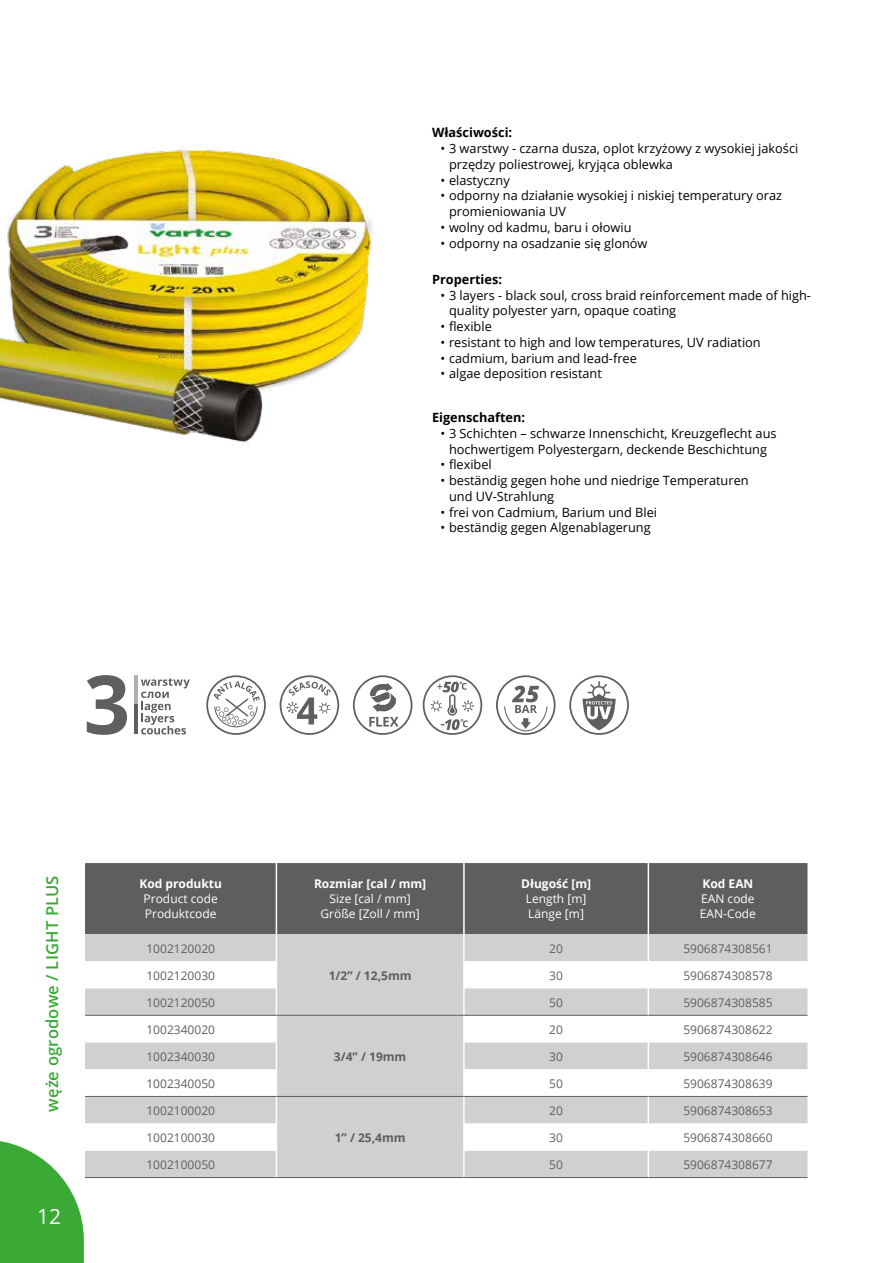
<style>
.page{position:relative;width:893px;height:1263px;background:#fff}
.page>*{position:absolute;margin:0;border:0;box-sizing:border-box;transform-origin:0 0}
.t1{font:21px "Open Sans";color:#fff}
.t2{font:600 16.5px "Open Sans";letter-spacing:.01em;color:#3aa935}
.t3{font:12.75px/15.8px "Open Sans";color:#000}
.t4{font:700 12.75px "Open Sans";color:#000}
.t5{font:12px "Open Sans";color:#5e5e5e}
.t6{font:12px/15px "Open Sans";color:#fff}
.t7{font:700 12px "Open Sans";color:#fff}
.t8{font:700 12px "Open Sans";color:#5e5e5e}
</style>
<div class="page">
<img style="left:0;top:150px;width:372px;height:293px">
<div style="left:85px;top:863px;width:722px;height:71px;background:#5e5e5e"></div>
<hr style="left:276px;top:863px;width:1px;height:71px;background:#fff">
<hr style="left:463px;top:863px;width:2px;height:71px;background:#fff">
<hr style="left:648px;top:863px;width:1px;height:71px;background:#fff">
<svg style="left:0;top:934px;width:807px;height:329px"></svg>
<hr style="left:463px;top:1097px;width:2px;height:26px;background:#fff">
<hr style="left:463px;top:1123px;width:2px;height:27px;background:#fff">
<hr style="left:463px;top:1150px;width:2px;height:27px;background:#fff">
<hr style="left:276px;top:1015px;width:188px;height:1px;background:#5e5e5e">
<hr style="left:85px;top:1015px;width:191px;height:1px;background:#5e5e5e">
<hr style="left:464px;top:1015px;width:184px;height:1px;background:#5e5e5e">
<hr style="left:648px;top:1015px;width:159px;height:1px;background:#5e5e5e">
<hr style="left:276px;top:1177px;width:188px;height:1px;background:#5e5e5e">
<hr style="left:85px;top:1177px;width:191px;height:1px;background:#5e5e5e">
<hr style="left:464px;top:1177px;width:184px;height:1px;background:#5e5e5e">
<hr style="left:648px;top:1177px;width:159px;height:1px;background:#5e5e5e">
<hr style="left:276px;top:1096px;width:188px;height:1px;background:#5e5e5e">
<hr style="left:85px;top:1096px;width:191px;height:1px;background:#5e5e5e">
<hr style="left:464px;top:1096px;width:184px;height:1px;background:#5e5e5e">
<hr style="left:648px;top:1096px;width:159px;height:1px;background:#5e5e5e">
<svg style="left:206px;top:675px;width:60px;height:60px"></svg>
<svg style="left:280px;top:675px;width:59px;height:60px"></svg>
<svg style="left:353px;top:675px;width:59px;height:60px"></svg>
<svg style="left:423px;top:675px;width:59px;height:60px"></svg>
<svg style="left:496px;top:675px;width:60px;height:60px"></svg>
<svg style="left:569px;top:675px;width:60px;height:60px"></svg>
<svg style="left:87px;top:675px;width:40px;height:60px"></svg>
<svg style="left:134px;top:675px;width:56px;height:59px"></svg>
<p class="t4" style="left:432px;top:124px;width:82px">Właściwości:</p>
<p class="t3" style="left:449px;top:140px;width:351px;text-indent:-9px">• 3 warstwy - czarna dusza, oplot krzyżowy z wysokiej jakości przędzy poliestrowej, kryjąca oblewka</p>
<p class="t3" style="left:441px;top:172px;width:71px">• elastyczny</p>
<p class="t3" style="left:449px;top:187px;width:335px;text-indent:-9px">• odporny na działanie wysokiej i niskiej temperatury oraz promieniowania UV</p>
<p class="t3" style="left:441px;top:219px;width:192px">• wolny od kadmu, baru i ołowiu</p>
<p class="t3" style="left:441px;top:235px;width:208px">• odporny na osadzanie się glonów</p>
<p class="t4" style="left:432px;top:270px;width:72px">Properties:</p>
<p class="t3" style="left:449px;top:287px;width:363px;text-indent:-9px">• 3 layers - black soul, cross braid reinforcement made of high&shy;quality polyester yarn, opaque coating</p>
<p class="t3" style="left:441px;top:318px;width:53px">• flexible</p>
<p class="t3" style="left:441px;top:334px;width:322px">• resistant to high and low temperatures, UV radiation</p>
<p class="t3" style="left:441px;top:350px;width:198px">• cadmium, barium and lead-free</p>
<p class="t3" style="left:441px;top:365px;width:163px">• algae deposition resistant</p>
<p class="t4" style="left:432px;top:408px;width:95px">Eigenschaften:</p>
<p class="t3" style="left:441px;top:425px;width:338px;text-align:center">• 3 Schichten – schwarze Innenschicht, Kreuzgeflecht aus hochwertigem Polyestergarn, deckende Beschichtung</p>
<p class="t3" style="left:441px;top:456px;width:53px">• flexibel</p>
<p class="t3" style="left:449px;top:472px;width:301px;text-indent:-9px">• beständig gegen hohe und niedrige Temperaturen und UV-Strahlung</p>
<p class="t3" style="left:441px;top:504px;width:218px">• frei von Cadmium, Barium und Blei</p>
<p class="t3" style="left:441px;top:519px;width:212px">• beständig gegen Algenablagerung</p>
<p class="t2" style="left:41px;top:1112px;width:238px;rotate:-90deg">węże ogrodowe / LIGHT PLUS</p>
<h1 class="t1" style="left:37px;top:1202px;width:26px">12</h1>
<p class="t7" style="left:139px;top:875px;width:84px">Kod produktu</p>
<p class="t6" style="left:144px;top:891px;width:76px">Product code<br>Produktcode</p>
<p class="t5" style="left:146px;top:940px;width:70px">1002120020</p>
<p class="t7" style="left:314px;top:875px;width:114px">Rozmiar [cal / mm]</p>
<p class="t6" style="left:321px;top:891px;width:101px;text-align:center">Size [cal / mm]<br>Größe [Zoll / mm]</p>
<p class="t7" style="left:521px;top:875px;width:71px">Długość [m]</p>
<p class="t6" style="left:526px;top:891px;width:62px">Length [m]<br>Länge [m]</p>
<p class="t7" style="left:702px;top:875px;width:52px">Kod EAN</p>
<p class="t6" style="left:700px;top:891px;width:58px">EAN code<br>EAN-Code</p>
<p class="t5" style="left:549px;top:940px;width:15px">20</p>
<p class="t5" style="left:683px;top:940px;width:91px">5906874308561</p>
<p class="t5" style="left:146px;top:967px;width:70px">1002120030</p>
<p class="t5" style="left:549px;top:967px;width:15px">30</p>
<p class="t5" style="left:683px;top:967px;width:91px">5906874308578</p>
<p class="t5" style="left:146px;top:994px;width:70px">1002120050</p>
<p class="t5" style="left:549px;top:994px;width:15px">50</p>
<p class="t5" style="left:683px;top:994px;width:91px">5906874308585</p>
<p class="t5" style="left:146px;top:1021px;width:70px">1002340020</p>
<p class="t8" style="left:334px;top:1048px;width:74px">3/4” / 19mm</p>
<p class="t8" style="left:329px;top:967px;width:84px">1/2” / 12,5mm</p>
<p class="t5" style="left:549px;top:1021px;width:15px">20</p>
<p class="t5" style="left:683px;top:1021px;width:91px">5906874308622</p>
<p class="t5" style="left:146px;top:1048px;width:70px">1002340030</p>
<p class="t5" style="left:549px;top:1048px;width:15px">30</p>
<p class="t5" style="left:683px;top:1048px;width:91px">5906874308646</p>
<p class="t5" style="left:146px;top:1075px;width:70px">1002340050</p>
<p class="t5" style="left:549px;top:1075px;width:15px">50</p>
<p class="t5" style="left:683px;top:1075px;width:91px">5906874308639</p>
<p class="t5" style="left:146px;top:1102px;width:70px">1002100020</p>
<p class="t8" style="left:335px;top:1129px;width:72px">1” / 25,4mm</p>
<p class="t5" style="left:549px;top:1102px;width:15px">20</p>
<p class="t5" style="left:683px;top:1102px;width:91px">5906874308653</p>
<p class="t5" style="left:146px;top:1129px;width:70px">1002100030</p>
<p class="t5" style="left:549px;top:1129px;width:15px">30</p>
<p class="t5" style="left:683px;top:1129px;width:91px">5906874308660</p>
<p class="t5" style="left:146px;top:1156px;width:70px">1002100050</p>
<p class="t5" style="left:549px;top:1156px;width:15px">50</p>
<p class="t5" style="left:683px;top:1156px;width:91px">5906874308677</p>
</div>
